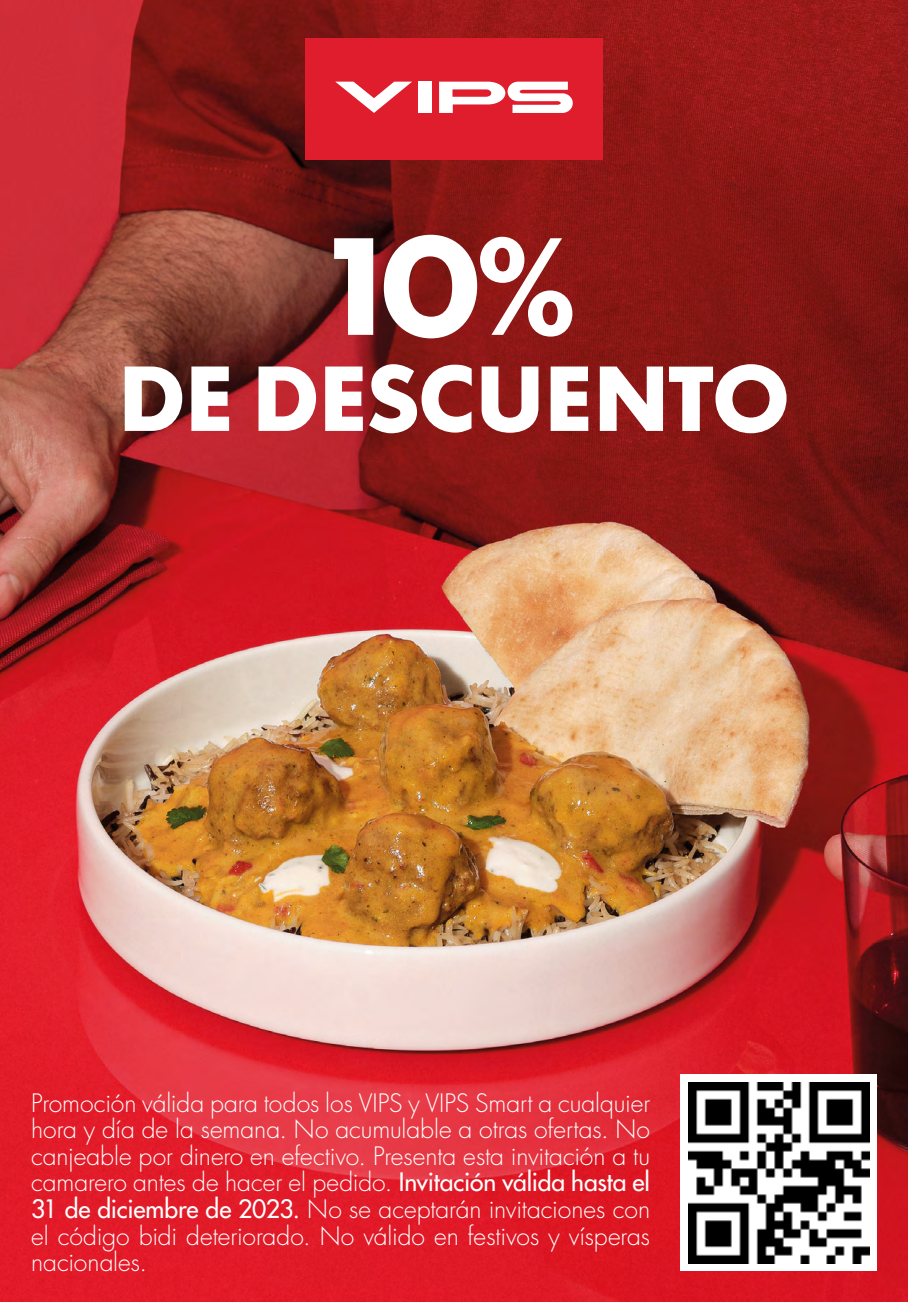
<style>
.page{position:relative;width:908px;height:1302px;background:#fff}
.page>*{position:absolute;margin:0;border:0;box-sizing:border-box;transform-origin:0 0}
.t1{font:126px "Futura Maxi CG Bold";color:#fff}
.t2{font:84px "Futura Maxi CG Bold";letter-spacing:-.025em;color:#fff}
.t3{font:300 24.6px/26.7px "Futura Std";letter-spacing:-.005em;color:#fff;text-align:justify}
.s1{font-weight:500}
</style>
<div class="page">
<img style="left:0;top:0;width:907px;height:1301px">
<div style="left:305px;top:38px;width:297px;height:121px;background:#df1d2d"></div>
<svg style="left:439px;top:82px;width:133px;height:31px"></svg>
<svg style="left:336px;top:82px;width:76px;height:31px"></svg>
<div style="left:418px;top:82px;width:14px;height:31px;background:#fff"></div>
<div style="left:680px;top:1074px;width:196px;height:196px;background:#fff"></div>
<img style="left:688px;top:1082px;width:181px;height:181px">
<h1 class="t1" style="left:331px;top:204px;width:248px">10%</h1>
<h2 class="t2" style="left:117px;top:344px;width:674px">DE DESCUENTO</h2>
<p class="t3" style="left:31px;top:1089px;width:620px">Promoción válida para todos los VIPS y VIPS Smart a cualquier hora y día de la semana. No acumulable a otras ofertas. No canjeable por dinero en efectivo. Presenta esta invitación a tu camarero antes de hacer el pedido. <span class="s1">Invitación válida hasta el 31 de diciembre de 2023.</span> No se aceptarán invitaciones con el código bidi deteriorado. No válido en festivos y vísperas nacionales.</p>
</div>
